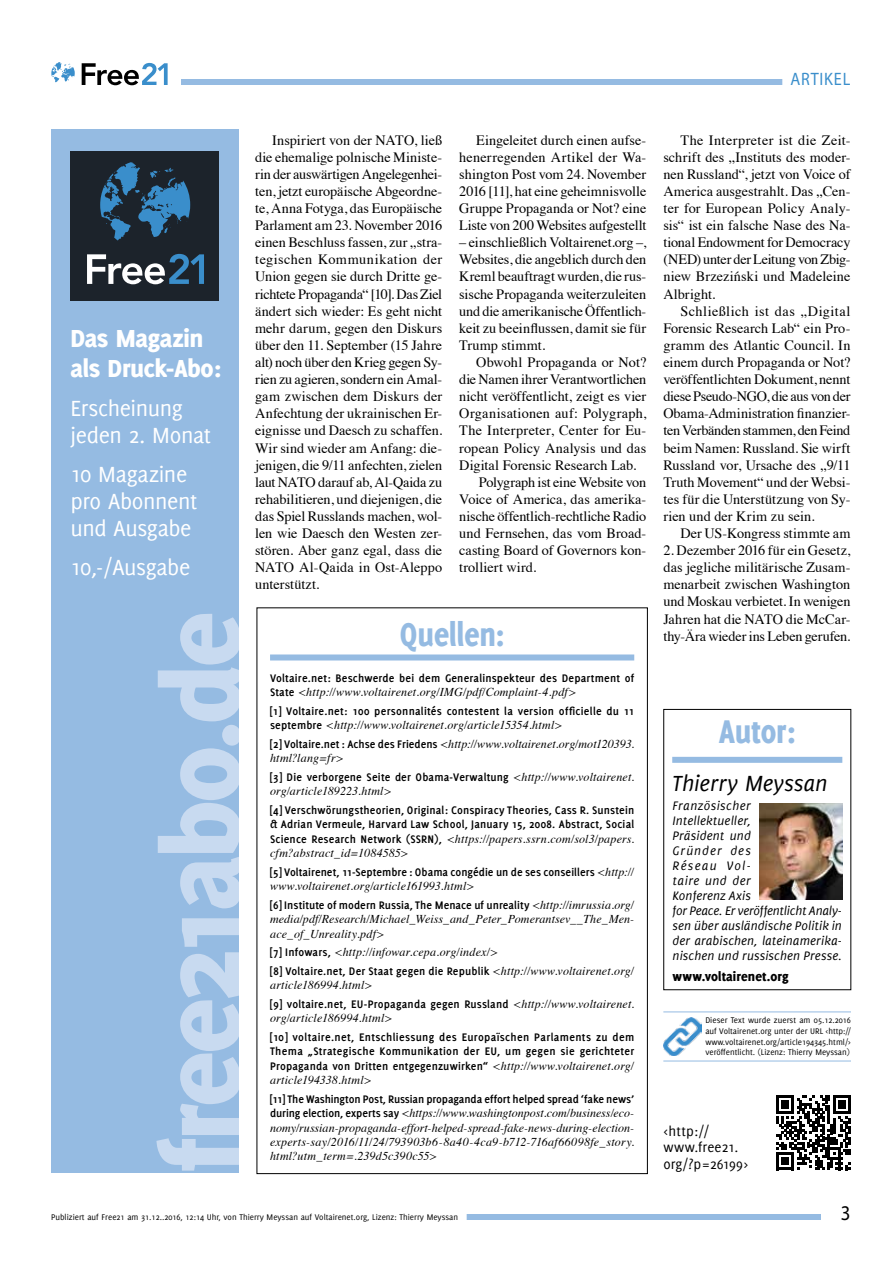
<style>
.page{position:relative;width:893px;height:1263px;background:#fff}
.page>*{position:absolute;margin:0;border:0;box-sizing:border-box;transform-origin:0 0}
.t1{font:800 117.6px "Delicious";letter-spacing:-.03em;color:#c8daf0}
.t2{font:800 36px "Delicious";color:#95bbe2;scale:.89 1}
.t3{font:800 27px/30px "Delicious";letter-spacing:-.015em;color:#fff}
.t4{font:24px/27px "Delicious";letter-spacing:-.015em;color:#fff}
.t5{font:italic 24px "Delicious";color:#000}
.t6{font:21px "Myriad Pro";color:#000;scale:.9 1}
.t7{font:18px "Myriad Pro";letter-spacing:.05em;color:#3a8ecb;scale:.9 1}
.t8{font:15px/16.5px "Delicious";color:#000}
.t9{font:14.25px/17.1px "Times";color:#000;text-align:justify}
.t10{font:14.25px "Times";letter-spacing:.02em;color:#000}
.t11{font:800 14.25px "Delicious";letter-spacing:.01em;color:#000}
.t12{font:italic 13.5px/15px "Delicious";letter-spacing:.01em;color:#000}
.t13{font:700 12px/14.4px "Delicious";letter-spacing:.015em;color:#000}
.t14{font:italic 12px/14.4px "Times";letter-spacing:.015em;color:#000}
.t15{font:700 12px "Delicious";letter-spacing:-.01em;color:#000}
.t16{font:9px/10.8px "Delicious";color:#000;text-align:justify}
.s1{font-family:"Delicious";font-weight:700;font-style:normal}
.s2{font-family:"Times";font-weight:400;font-style:italic}
</style>
<div class="page">
<div style="left:181px;top:79px;width:669px;height:6px;background:#95bbe2"></div>
<div style="left:55px;top:1214px;width:766px;height:6px;background:#95bbe2"></div>
<div style="left:43px;top:1211px;width:424px;height:12px;background:#fff"></div>
<div style="left:782px;top:74px;width:77px;height:15px;background:#fff"></div>
<svg style="left:82px;top:63px;width:86px;height:22px"></svg>
<svg style="left:51px;top:62px;width:24px;height:20px"></svg>
<div style="left:672px;top:757px;width:170px;height:6px;background:#95bbe2"></div>
<img style="left:759px;top:803px;width:84px;height:96px">
<hr style="left:663px;top:1011px;width:188px;height:1px;background:#95bbe2">
<hr style="left:663px;top:1061px;width:188px;height:1px;background:#95bbe2">
<img style="left:663px;top:1017px;width:38px;height:38px">
<div style="left:51px;top:130px;width:187px;height:1043px;background:#95bbe2"></div>
<div style="left:71px;top:151px;width:148px;height:150px;background:#1c232b"></div>
<svg style="left:100px;top:162px;width:90px;height:79px"></svg>
<svg style="left:87px;top:254px;width:117px;height:30px"></svg>
<div style="left:270px;top:654px;width:364px;height:6px;background:#95bbe2"></div>
<svg style="left:776px;top:1095px;width:75px;height:75px"></svg>
<p class="t7" style="left:790px;top:68px;width:68px">ARTIKEL</p>
<h3 class="t3" style="left:71px;top:323px;width:153px">Das Magazin als Druck-Abo:</h3>
<h3 class="t4" style="left:71px;top:394px;width:142px">Erscheinung jeden 2. Monat</h3>
<h3 class="t4" style="left:71px;top:460px;width:128px">10 Magazine pro Abonnent und Ausgabe</h3>
<h3 class="t4" style="left:71px;top:553px;width:121px">10,-/Ausgabe</h3>
<h1 class="t1" style="left:133px;top:1171px;width:561px;rotate:-90deg">free21abo.de</h1>
<p class="t9" style="left:255px;top:130px;width:189px;text-indent:17px">Inspiriert von der NATO, ließ die ehemalige polnische Ministe&shy;rin der auswärtigen Angelegenhei&shy;ten, jetzt europäische Abgeordne&shy;te, Anna Fotyga, das Europäische Parlament am 23. November 2016 einen Beschluss fassen, zur „stra&shy;tegischen Kommunikation der Union gegen sie durch Dritte ge&shy;richtete Propaganda“ [10]. Das Ziel ändert sich wieder: Es geht nicht mehr darum, gegen den Diskurs über den 11. September (15 Jahre alt) noch über den Krieg gegen Sy&shy;rien zu agieren, sondern ein Amal&shy;gam zwischen dem Diskurs der Anfechtung der ukrainischen Er&shy;eignisse und Daesch zu schaffen.<br>Wir sind wieder am Anfang: die&shy;jenigen, die 9/11 anfechten, zielen laut NATO darauf ab, Al-Qaida zu rehabilitieren, und diejenigen, die das Spiel Russlands machen, wol&shy;len wie Daesch den Westen zer&shy;stören. Aber ganz egal, dass die NATO Al-Qaida in Ost-Aleppo unterstützt.</p>
<p class="t9" style="left:459px;top:130px;width:189px;text-indent:17px">Eingeleitet durch einen aufse&shy;henerregenden Artikel der Wa&shy;shington Post vom 24. November 2016 [11], hat eine geheimnisvolle Gruppe Propaganda or Not? eine Liste von 200 Websites aufgestellt</p>
<p class="t9" style="left:459px;top:233px;width:189px">– einschließlich Voltairenet.org –, Websites, die angeblich durch den Kreml beauftragt wurden, die rus&shy;sische Propaganda weiterzuleiten und die amerikanische Öffentlich&shy;keit zu beeinflussen, damit sie für Trump stimmt.</p>
<p class="t9" style="left:476px;top:352px;width:172px">Obwohl Propaganda or Not?</p>
<p class="t9" style="left:459px;top:370px;width:189px">die Namen ihrer Verantwortlichen</p>
<p class="t9" style="left:459px;top:387px;width:189px">nicht veröffentlicht, zeigt es vier</p>
<p class="t9" style="left:459px;top:404px;width:189px">Organisationen auf: Polygraph,</p>
<p class="t10" style="left:459px;top:417px;width:189px">The Interpreter, Center for Eu-</p>
<p class="t9" style="left:459px;top:438px;width:189px">ropean Policy Analysis und das</p>
<p class="t9" style="left:459px;top:455px;width:179px">Digital Forensic Research Lab.</p>
<p class="t9" style="left:479px;top:472px;width:169px">Polygraph ist eine Website von</p>
<p class="t9" style="left:459px;top:489px;width:189px">Voice of America, das amerika-</p>
<p class="t9" style="left:459px;top:506px;width:189px">nische öffentlich-rechtliche Radio</p>
<p class="t9" style="left:459px;top:523px;width:189px">und Fernsehen, das vom Broad-</p>
<p class="t9" style="left:459px;top:541px;width:189px">casting Board of Governors kon-</p>
<p class="t9" style="left:459px;top:558px;width:79px">trolliert wird.</p>
<h2 class="t2" style="left:400px;top:613px;width:119px">Quellen:</h2>
<p class="t13" style="left:270px;top:670px;width:366px">Voltaire.net: Beschwerde bei dem Generalinspekteur des Department of</p>
<p class="t14" style="left:270px;top:684px;width:308px"><span class="s1">State</span> &lt;http://www.voltairenet.org/IMG/pdf/Complaint-4.pdf&gt;</p>
<p class="t13" style="left:270px;top:703px;width:366px">[1] Voltaire.net: 100 personnalités contestent la version officielle du 11</p>
<p class="t14" style="left:270px;top:715px;width:366px;line-height:18.6px"><span class="s1">septembre</span> &lt;http://www.voltairenet.org/article15354.html&gt;<br><span class="s1">[2] Voltaire.net : Achse des Friedens</span> &lt;http://www.voltairenet.org/mot120393.</p>
<p class="t14" style="left:270px;top:750px;width:75px">html?lang=fr&gt;</p>
<p class="t13" style="left:270px;top:769px;width:366px">[3] Die verborgene Seite der Obama-Verwaltung <span class="s2">&lt;http://www.voltairenet.</span></p>
<p class="t14" style="left:270px;top:783px;width:123px">org/article189223.html&gt;</p>
<p class="t13" style="left:270px;top:803px;width:366px">[4] Verschwörungstheorien, Original: Conspiracy Theories, Cass R. Sunstein &amp; Adrian Vermeule, Harvard Law School, January 15, 2008. Abstract, Social</p>
<p class="t14" style="left:270px;top:831px;width:366px"><span class="s1">Science Research Network (SSRN),</span> &lt;https://papers.ssrn.com/sol3/papers. cfm?abstract_id=1084585&gt;</p>
<p class="t13" style="left:270px;top:864px;width:366px">[5] Voltairenet, 11-Septembre : Obama congédie un de ses conseillers <span class="s2">&lt;http://</span></p>
<p class="t14" style="left:270px;top:878px;width:206px">www.voltairenet.org/article161993.html&gt;</p>
<p class="t13" style="left:270px;top:897px;width:366px">[6] Institute of modern Russia, The Menace uf unreality <span class="s2">&lt;http://imrussia.org/</span></p>
<p class="t14" style="left:270px;top:911px;width:366px">media/pdf/Research/Michael_Weiss_and_Peter_Pomerantsev__The_Men&shy;ace_of_Unreality.pdf&gt;</p>
<p class="t14" style="left:270px;top:944px;width:230px"><span class="s1">[7] Infowars,</span> &lt;http://infowar.cepa.org/index/&gt;</p>
<p class="t13" style="left:270px;top:964px;width:366px">[8] Voltaire.net, Der Staat gegen die Republik <span class="s2">&lt;http://www.voltairenet.org/</span></p>
<p class="t14" style="left:270px;top:977px;width:104px">article186994.html&gt;</p>
<p class="t13" style="left:270px;top:997px;width:366px">[9] voltaire.net, EU-Propaganda gegen Russland <span class="s2">&lt;http://www.voltairenet.</span></p>
<p class="t14" style="left:270px;top:1010px;width:124px">org/article186994.html&gt;</p>
<p class="t13" style="left:270px;top:1030px;width:366px;text-align:justify">[10] voltaire.net, Entschliessung des Europaïschen Parlaments zu dem Thema „Strategische Kommunikation der EU, um gegen sie gerichteter Propaganda von Dritten entgegenzuwirken“ <span class="s2">&lt;http://www.voltairenet.org/</span></p>
<p class="t14" style="left:270px;top:1072px;width:103px">article194338.html&gt;</p>
<p class="t15" style="left:270px;top:1092px;width:366px">[11] The Washington Post, Russian propaganda effort helped spread ‘fake news’</p>
<p class="t14" style="left:270px;top:1105px;width:366px;text-align:justify"><span class="s1">during election, experts say</span> &lt;https://www.washingtonpost.com/business/eco&shy;nomy/russian-propaganda-effort-helped-spread-fake-news-during-election&shy;experts-say/2016/11/24/793903b6-8a40-4ca9-b712-716af66098fe_story. html?utm_term=.239d5c390c55&gt;</p>
<p class="t9" style="left:663px;top:130px;width:189px;text-indent:17px">The Interpreter ist die Zeit&shy;schrift des „Instituts des moder&shy;nen Russland“, jetzt von Voice of America ausgestrahlt. Das „Cen&shy;ter for European Policy Analy&shy;sis“ ist ein falsche Nase des Na&shy;tional Endowment for Democracy (NED) unter der Leitung von Zbig&shy;niew Brzeziński und Madeleine Albright.</p>
<p class="t9" style="left:663px;top:301px;width:189px;text-indent:17px">Schließlich ist das „Digital Forensic Research Lab“ ein Pro&shy;gramm des Atlantic Council. In einem durch Propaganda or Not? veröffentlichten Dokument, nennt diese Pseudo-NGO, die aus von der Obama-Administration finanzier&shy;ten Verbänden stammen, den Feind beim Namen: Russland. Sie wirft Russland vor, Ursache des „9/11<br>Truth Movement“ und der Websi&shy;tes für die Unterstützung von Sy&shy;rien und der Krim zu sein.</p>
<p class="t9" style="left:680px;top:523px;width:172px">Der US-Kongress stimmte am</p>
<p class="t9" style="left:663px;top:541px;width:189px">2. Dezember 2016 für ein Gesetz, das jegliche militärische Zusam&shy;menarbeit zwischen Washington und Moskau verbietet. In wenigen Jahren hat die NATO die McCar&shy;thy-Ära wieder ins Leben gerufen.</p>
<h2 class="t2" style="left:719px;top:711px;width:88px">Autor:</h2>
<h3 class="t5" style="left:673px;top:769px;width:157px">Thierry Meyssan</h3>
<p class="t12" style="left:673px;top:798px;width:171px">Französischer<br>Intellektueller,<br>Präsident und<br>Gründer des<br>Réseau Vol-<br>taire und der<br>Konferenz Axis<br>for Peace. Er veröffentlicht Analy&shy;sen über ausländische Politik in der arabischen, lateinamerika&shy;nischen und russischen Presse.</p>
<p class="t11" style="left:673px;top:968px;width:118px">www.voltairenet.org</p>
<p class="t16" style="left:705px;top:1014px;width:147px">Dieser Text wurde zuerst am 05.12.2016 auf Voltairenet.org unter der URL &lt;http:// www.voltairenet.org/article194345.html/&gt; veröffentlicht. (Lizenz: Thierry Meyssan)</p>
<p class="t8" style="left:663px;top:1122px;width:87px">&lt;http:// www.free21. org/?p=26199&gt;</p>
<p class="t16" style="left:51px;top:1211px;width:409px">Publiziert auf Free21 am 31.12..2016, 12:14 Uhr, von Thierry Meyssan auf Voltairenet.org, Lizenz: Thierry Meyssan</p>
<h3 class="t6" style="left:841px;top:1200px;width:12px">3</h3>
</div>
